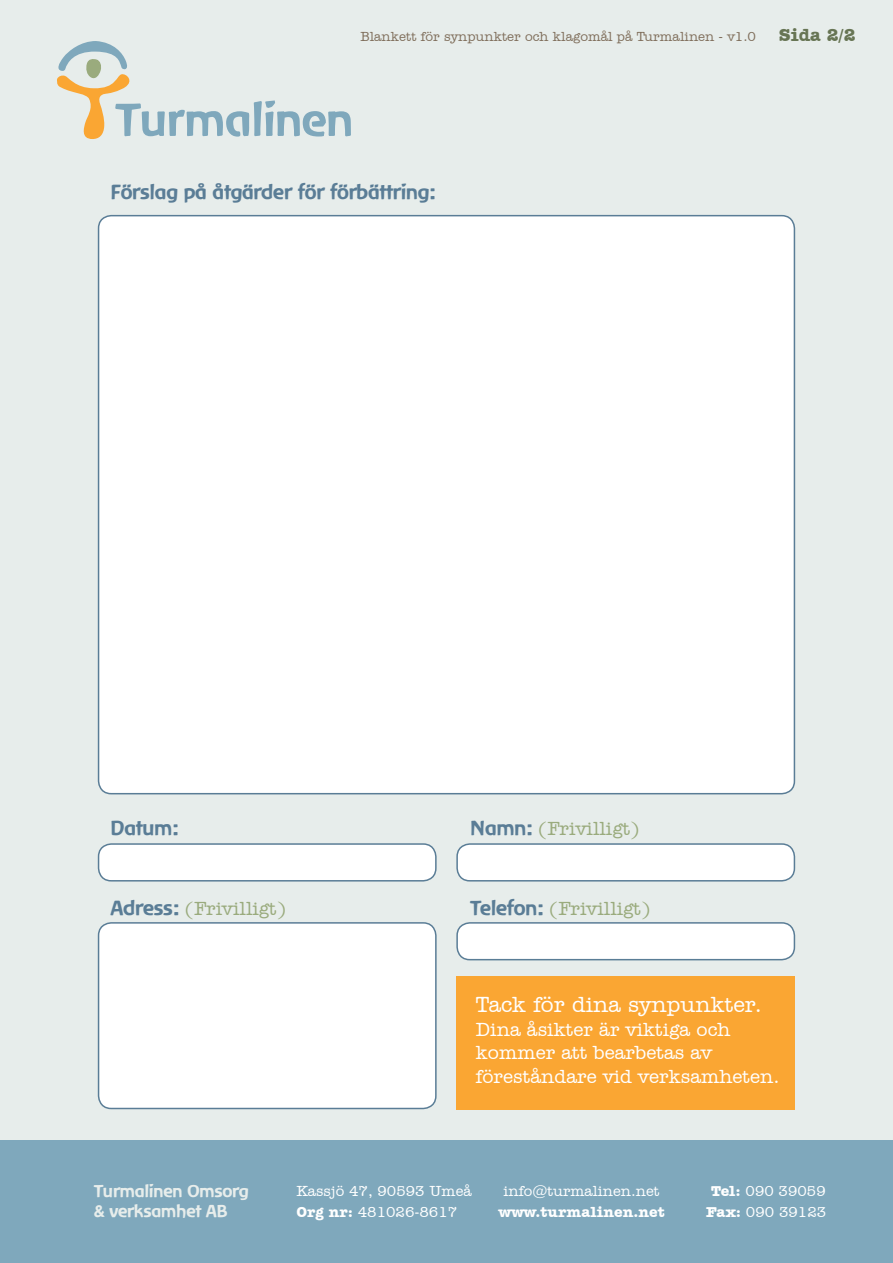
<style>
.page{position:relative;width:893px;height:1263px;background:#e7edeb}
.page>*{position:absolute;margin:0;border:0;box-sizing:border-box;transform-origin:0 0}
.t1{font:500 22.5px "Amer Typewriter IT Cby BT";color:#fff}
.t2{font:500 19.5px/23.4px "Amer Typewriter IT Cby BT";color:#fff}
.t3{font:500 19.5px "Amer Typewriter IT Cby BT";color:#9aab7d}
.t4{font:19.5px "Baar Zeitgeist";color:#5a7d96}
.t5{font:700 18px "Amer Typewriter IT Cby BT";color:#677554}
.t6{font:16.5px/19.8px "Baar Zeitgeist";color:#e7edeb}
.t7{font:500 15px/21px "Amer Typewriter IT Cby BT";color:#fff}
.t8{font:700 15px "Amer Typewriter IT Cby BT";color:#fff}
.t9{font:500 13.5px "Amer Typewriter IT Cby BT";color:#806f5c}
.s1{font-family:"Baar Zeitgeist";font-weight:400;color:#5a7d96}
.s2{font-weight:700}
</style>
<div class="page">
<div style="left:99px;top:216px;width:695px;height:578px;background:#fff;border-radius:13px"></div>
<div style="left:99px;top:844px;width:337px;height:37px;background:#fff;border-radius:13px"></div>
<div style="left:98px;top:843px;width:339px;height:38px;border:2px solid #5a7d96;border-radius:13px"></div>
<div style="left:99px;top:923px;width:337px;height:185px;background:#fff;border-radius:13px"></div>
<div style="left:98px;top:922px;width:339px;height:187px;border:2px solid #5a7d96;border-radius:13px"></div>
<div style="left:457px;top:844px;width:337px;height:37px;background:#fff;border-radius:13px"></div>
<div style="left:456px;top:843px;width:339px;height:38px;border:2px solid #5a7d96;border-radius:13px"></div>
<div style="left:457px;top:923px;width:337px;height:37px;background:#fff;border-radius:13px"></div>
<div style="left:456px;top:922px;width:339px;height:38px;border:2px solid #5a7d96;border-radius:13px"></div>
<div style="left:456px;top:976px;width:339px;height:133px;background:#faa633"></div>
<div style="left:0;top:1141px;width:893px;height:122px;background:#7fa8bc"></div>
<svg style="left:57px;top:41px;width:294px;height:98px"></svg>
<p class="t9" style="left:360px;top:29px;width:397px">Blankett för synpunkter och klagomål på Turmalinen - v1.0</p>
<p class="t5" style="left:779px;top:24px;width:78px">Sida 2/2</p>
<p class="t4" style="left:111px;top:180px;width:326px">Förslag på åtgärder för förbättring:</p>
<p class="t4" style="left:111px;top:816px;width:68px">Datum:</p>
<p class="t3" style="left:111px;top:897px;width:177px"><span class="s1">Adress:</span> (Frivilligt)</p>
<p class="t3" style="left:471px;top:817px;width:170px"><span class="s1">Namn:</span> (Frivilligt)</p>
<p class="t3" style="left:471px;top:897px;width:181px"><span class="s1">Telefon:</span> (Frivilligt)</p>
<p class="t6" style="left:94px;top:1181px;width:156px">Turmalinen Omsorg &amp; verksamhet AB</p>
<p class="t1" style="left:476px;top:991px;width:287px">Tack för dina synpunkter.</p>
<p class="t2" style="left:476px;top:1017px;width:305px">Dina åsikter är viktiga och kommer att bearbetas av föreståndare vid verksamheten.</p>
<p class="t7" style="left:297px;top:1180px;width:177px">Kassjö 47, 90593 Umeå<br><span class="s2">Org nr:</span> 481026-8617</p>
<p class="t7" style="left:503px;top:1180px;width:158px">info@turmalinen.net</p>
<p class="t8" style="left:499px;top:1203px;width:168px">www.turmalinen.net</p>
<p class="t7" style="left:706px;top:1181px;width:122px;text-align:center"><span class="s2">Tel:</span> 090 39059<br><span class="s2">Fax:</span> 090 39123</p>
</div>
